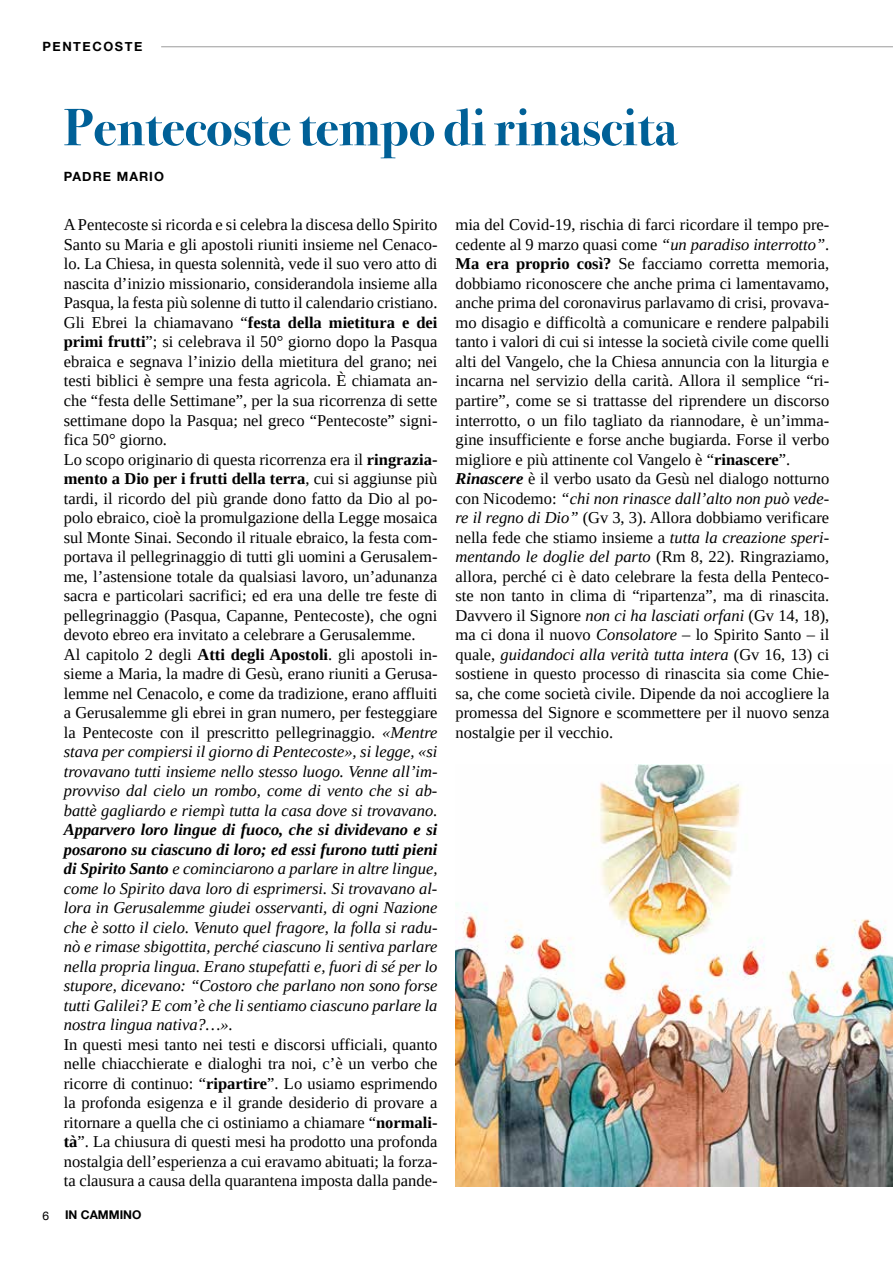
<style>
.page{position:relative;width:893px;height:1263px;background:#fff}
.page>*{position:absolute;margin:0;border:0;box-sizing:border-box;transform-origin:0 0}
.t1{font:700 52.5px "Bodoni Svty Two ITCTT";color:#006097}
.t2{font:16.5px/19.5px "Tinos";color:#000}
.t3{font:italic 16.5px/19.5px "Tinos";color:#000;text-align:justify}
.t4{font:700 12.75px "Helvetica Neue";letter-spacing:.12em;color:#000}
.t5{font:700 12.75px "Helvetica Neue";letter-spacing:.08em;color:#000}
.t6{font:700 12px "Helvetica Neue";color:#000}
.t7{font:12px "Helvetica Neue";color:#000}
.s1{font-style:italic}
.s2{font-weight:700}
.s3{font-weight:700;font-style:italic}
</style>
<div class="page">
<hr style="left:161px;top:46px;width:732px;height:1px;background:#020203">
<img style="left:455px;top:765px;width:438px;height:422px">
<p class="t4" style="left:43px;top:37px;width:101px">PENTECOSTE</p>
<h1 class="t1" style="left:64px;top:84px;width:615px">Pentecoste tempo di rinascita</h1>
<p class="t5" style="left:64px;top:166px;width:102px">PADRE MARIO</p>
<p class="t2" style="left:455px;top:215px;width:375px">mia del Covid-19, rischia di farci ricordare il tempo pre&shy;cedente al 9 marzo quasi come <span class="s1">“un paradiso interrotto”</span>.<br><span class="s2">Ma era proprio così?</span> Se facciamo corretta memoria, dobbiamo riconoscere che anche prima ci lamentavamo, anche prima del coronavirus parlavamo di crisi, provava&shy;mo disagio e difficoltà a comunicare e rendere palpabili tanto i valori di cui si intesse la società civile come quelli alti del Vangelo, che la Chiesa annuncia con la liturgia e incarna nel servizio della carità. Allora il semplice “ri&shy;partire”, come se si trattasse del riprendere un discorso interrotto, o un filo tagliato da riannodare, è un’imma&shy;gine insufficiente e forse anche bugiarda. Forse il verbo migliore e più attinente col Vangelo è “<span class="s2">rinascere</span>”.<br><span class="s3">Rinascere</span> è il verbo usato da Gesù nel dialogo notturno con Nicodemo: <span class="s1">“chi non rinasce dall’alto non può vede&shy;re il regno di Dio”</span> (Gv 3, 3). Allora dobbiamo verificare nella fede che stiamo insieme a <span class="s1">tutta la creazione speri&shy;mentando le doglie del parto</span> (Rm 8, 22). Ringraziamo, allora, perché ci è dato celebrare la festa della Penteco&shy;ste non tanto in clima di “ripartenza”, ma di rinascita.<br>Davvero il Signore <span class="s1">non ci ha lasciati orfani</span> (Gv 14, 18), ma ci dona il nuovo <span class="s1">Consolatore</span> – lo Spirito Santo – il quale, <span class="s1">guidandoci alla verità tutta intera</span> (Gv 16, 13) ci sostiene in questo processo di rinascita sia come Chie&shy;sa, che come società civile. Dipende da noi accogliere la promessa del Signore e scommettere per il nuovo senza nostalgie per il vecchio.</p>
<p class="t2" style="left:64px;top:215px;width:375px">A Pentecoste si ricorda e si celebra la discesa dello Spirito Santo su Maria e gli apostoli riuniti insieme nel Cenaco&shy;lo. La Chiesa, in questa solennità, vede il suo vero atto di nascita d’inizio missionario, considerandola insieme alla Pasqua, la festa più solenne di tutto il calendario cristiano.<br>Gli Ebrei la chiamavano “<span class="s2">festa della mietitura e dei primi frutti</span>”; si celebrava il 50° giorno dopo la Pasqua ebraica e segnava l’inizio della mietitura del grano; nei testi biblici è sempre una festa agricola. È chiamata an&shy;che “festa delle Settimane”, per la sua ricorrenza di sette settimane dopo la Pasqua; nel greco “Pentecoste” signi&shy;fica 50° giorno.<br>Lo scopo originario di questa ricorrenza era il <span class="s2">ringrazia&shy;mento a Dio per i frutti della terra</span>, cui si aggiunse più tardi, il ricordo del più grande dono fatto da Dio al po&shy;polo ebraico, cioè la promulgazione della Legge mosaica sul Monte Sinai. Secondo il rituale ebraico, la festa com&shy;portava il pellegrinaggio di tutti gli uomini a Gerusalem&shy;me, l’astensione totale da qualsiasi lavoro, un’adunanza sacra e particolari sacrifici; ed era una delle tre feste di pellegrinaggio (Pasqua, Capanne, Pentecoste), che ogni devoto ebreo era invitato a celebrare a Gerusalemme.<br>Al capitolo 2 degli <span class="s2">Atti degli Apostoli</span>. gli apostoli in&shy;sieme a Maria, la madre di Gesù, erano riuniti a Gerusa&shy;lemme nel Cenacolo, e come da tradizione, erano affluiti a Gerusalemme gli ebrei in gran numero, per festeggiare la Pentecoste con il prescritto pellegrinaggio. <span class="s1">«Mentre stava per compiersi il giorno di Pentecoste», si legge, «si trovavano tutti insieme nello stesso luogo. Venne all’im&shy;provviso dal cielo un rombo, come di vento che si ab&shy;battè gagliardo e riempì tutta la casa dove si trovavano.</span></p>
<p class="t3" style="left:64px;top:820px;width:375px"><span class="s2">Apparvero loro lingue di fuoco, che si dividevano e si posarono su ciascuno di loro; ed essi furono tutti pieni di Spirito Santo</span> e cominciarono a parlare in altre lingue, come lo Spirito dava loro di esprimersi. Si trovavano al&shy;lora in Gerusalemme giudei osservanti, di ogni Nazione che è sotto il cielo. Venuto quel fragore, la folla si radu&shy;nò e rimase sbigottita, perché ciascuno li sentiva parlare nella propria lingua. Erano stupefatti e, fuori di sé per lo stupore, dicevano: “Costoro che parlano non sono forse tutti Galilei? E com’è che li sentiamo ciascuno parlare la nostra lingua nativa?…».</p>
<p class="t2" style="left:64px;top:1034px;width:375px;text-align:justify">In questi mesi tanto nei testi e discorsi ufficiali, quanto nelle chiacchierate e dialoghi tra noi, c’è un verbo che ricorre di continuo: “<span class="s2">ripartire</span>”. Lo usiamo esprimendo la profonda esigenza e il grande desiderio di provare a ritornare a quella che ci ostiniamo a chiamare “<span class="s2">normali&shy;tà</span>”. La chiusura di questi mesi ha prodotto una profonda nostalgia dell’esperienza a cui eravamo abituati; la forza&shy;ta clausura a causa della quarantena imposta dalla pande-</p>
<p class="t7" style="left:43px;top:1207px;width:8px">6</p>
<p class="t6" style="left:65px;top:1206px;width:78px">IN CAMMINO</p>
</div>
